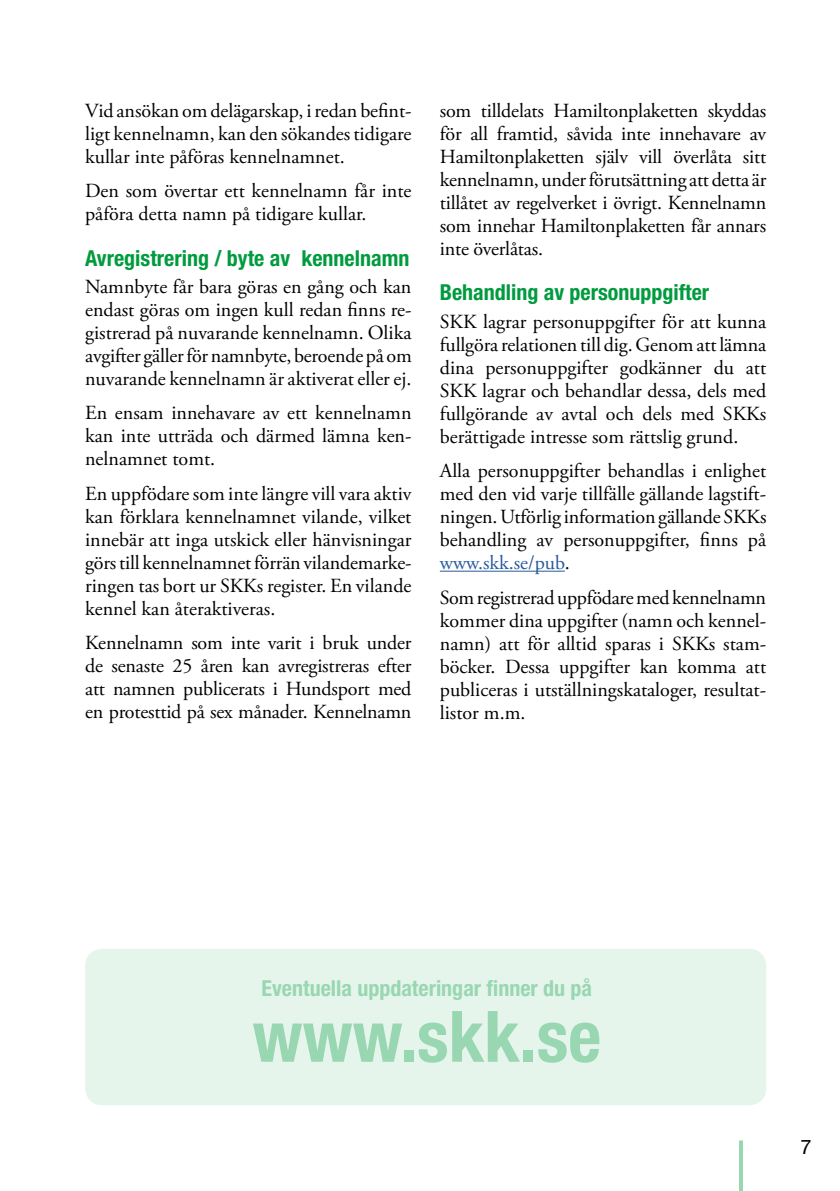
<style>
.page{position:relative;width:840px;height:1191px;background:#fff}
.page>*{position:absolute;margin:0;border:0;box-sizing:border-box;transform-origin:0 0}
.t1{font:700 condensed 71px "Helvetica Neue LT Std";color:#99d7b2}
.t2{font:700 condensed 22px "Helvetica Neue LT Std";color:#009b3e}
.t3{font:700 condensed 22px "Helvetica Neue LT Std";color:#99d7b2}
.t4{font:20px/23px "Adobe Garamond Pro";color:#000;text-align:justify}
.t5{font:20px "Helvetica Neue LT Std";color:#000}
.s1{color:#275b9b}
</style>
<div class="page">
<svg style="left:739px;top:1140px;width:3px;height:51px"></svg>
<hr style="left:439px;top:570px;width:125px;height:1px;background:#275b9b">
<div style="left:85px;top:948px;width:680px;height:157px;background:#e6f5ec;border-radius:17px"></div>
<p class="t4" style="left:85px;top:99px;width:328px">Vid ansökan om delägarskap, i redan befint&shy;ligt kennelnamn, kan den sökandes tidigare kullar inte påföras kennelnamnet.</p>
<p class="t4" style="left:85px;top:180px;width:327px">Den som övertar ett kennelnamn får inte påföra detta namn på tidigare kullar.</p>
<p class="t2" style="left:85px;top:244px;width:325px">Avregistrering / byte av kennelnamn</p>
<p class="t4" style="left:85px;top:276px;width:328px">Namnbyte får bara göras en gång och kan endast göras om ingen kull redan finns re&shy;gistrerad på nuvarande kennelnamn. Olika avgifter gäller för namnbyte, beroende på om nuvarande kennelnamn är aktiverat eller ej.</p>
<p class="t4" style="left:85px;top:402px;width:328px">En ensam innehavare av ett kennelnamn kan inte utträda och därmed lämna ken&shy;nelnamnet tomt.</p>
<p class="t4" style="left:85px;top:483px;width:328px">En uppfödare som inte längre vill vara aktiv kan förklara kennelnamnet vilande, vilket innebär att inga utskick eller hänvisningar görs till kennelnamnet förrän vilandemarke&shy;ringen tas bort ur SKKs register. En vilande kennel kan återaktiveras.</p>
<p class="t4" style="left:85px;top:632px;width:327px">Kennelnamn som inte varit i bruk under de senaste 25 åren kan avregistreras efter att namnen publicerats i Hundsport med en protesttid på sex månader. Kennelnamn</p>
<p class="t4" style="left:439px;top:99px;width:328px">som tilldelats Hamiltonplaketten skyddas för all framtid, såvida inte innehavare av Hamiltonplaketten själv vill överlåta sitt kennelnamn, under förutsättning att detta är tillåtet av regelverket i övrigt. Kennelnamn som innehar Hamiltonplaketten får annars inte överlåtas.</p>
<p class="t2" style="left:439px;top:279px;width:271px">Behandling av personuppgifter</p>
<p class="t4" style="left:439px;top:310px;width:328px">SKK lagrar personuppgifter för att kunna fullgöra relationen till dig. Genom att lämna dina personuppgifter godkänner du att SKK lagrar och behandlar dessa, dels med fullgörande av avtal och dels med SKKs berättigade intresse som rättslig grund.</p>
<p class="t4" style="left:439px;top:460px;width:328px">Alla personuppgifter behandlas i enlighet med den vid varje tillfälle gällande lagstift&shy;ningen. Utförlig information gällande SKKs behandling av personuppgifter, finns på <span class="s1">www.skk.se/pub</span>.</p>
<p class="t4" style="left:439px;top:586px;width:327px">Som registrerad uppfödare med kennelnamn kommer dina uppgifter (namn och kennel&shy;namn) att för alltid sparas i SKKs stam&shy;böcker. Dessa uppgifter kan komma att publiceras i utställningskataloger, resultat&shy;listor m.m.</p>
<p class="t3" style="left:261px;top:974px;width:332px">Eventuella uppdateringar finner du på</p>
<h1 class="t1" style="left:252px;top:993px;width:350px">www.skk.se</h1>
<p class="t5" style="left:800px;top:1135px;width:13px">7</p>
</div>
